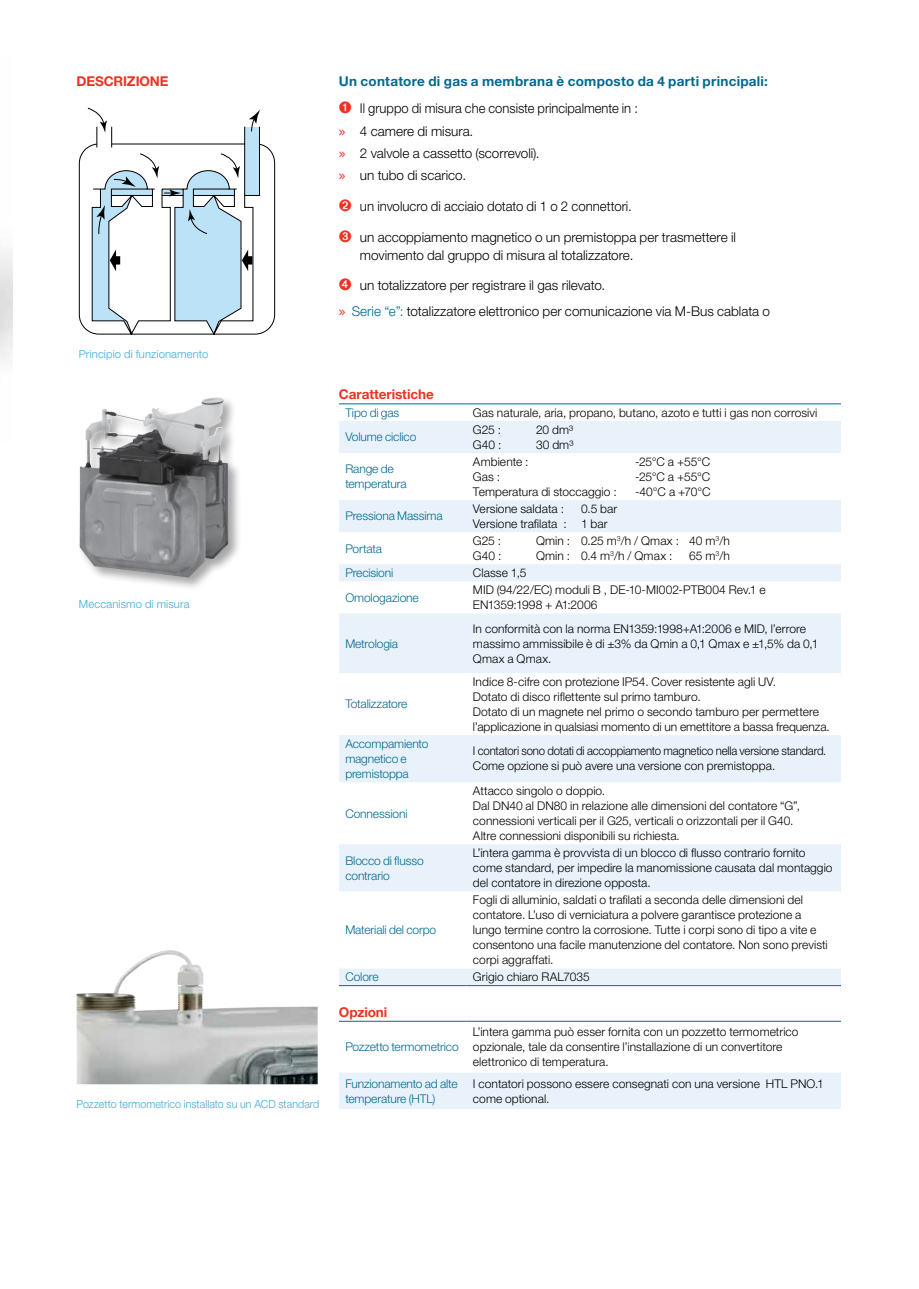
<style>
.page{position:relative;width:919px;height:1289px;background:#fff}
.page>*{position:absolute;margin:0;border:0;box-sizing:border-box;transform-origin:0 0}
.t1{font:300 13.5px/18px "Helvetica Neue LT Std";color:#000}
.t2{font:300 13.5px/22.2px "Helvetica Neue LT Std";color:#000;scale:.96 1}
.t3{font:700 13.5px "Helvetica Neue LT Std";letter-spacing:.02em;color:#006991}
.t4{font:700 13.5px "Helvetica Neue LT Std";letter-spacing:-.005em;color:#ee3124}
.t5{font:300 12px/15px "Helvetica Neue LT Std";letter-spacing:.005em;color:#000}
.t6{font:300 12px/15px "Helvetica Neue LT Std";letter-spacing:-.01em;color:#006991}
.t7{font:300 12px/15px "Helvetica Neue LT Std";letter-spacing:-.015em;color:#000;scale:.95 1}
.t8{font:300 11.25px "Helvetica Neue LT Std";letter-spacing:.01em;color:#3aabdc;scale:.95 1}
.t9{font:300 11.25px "Helvetica Neue LT Std";letter-spacing:.01em;color:#3aabdc}
.s1{color:#ee3124}
.s2{font-family:"Lucida Grande";font-weight:400;color:#ee3124}
.s3{color:#006991}
</style>
<div class="page">
<svg style="left:339px;top:421px;width:501px;height:564px"></svg>
<hr style="left:339px;top:403px;width:127px;height:1px;background:#006991">
<hr style="left:466px;top:403px;width:374px;height:1px;background:#006991">
<hr style="left:339px;top:985px;width:127px;height:1px;background:#006991">
<hr style="left:466px;top:985px;width:374px;height:1px;background:#006991">
<div style="left:339px;top:1073px;width:501px;height:35px;background:#e9f2fa"></div>
<hr style="left:339px;top:1021px;width:127px;height:1px;background:#006991">
<hr style="left:466px;top:1021px;width:374px;height:1px;background:#006991">
<img style="left:77px;top:952px;width:240px;height:132px">
<svg style="left:79px;top:108px;width:196px;height:227px"></svg>
<div style="left:78px;top:395px;width:164px;height:196px;background:#000;opacity:.35"></div>
<img style="left:79px;top:397px;width:149px;height:180px">
<p class="t4" style="left:77px;top:73px;width:93px">DESCRIZIONE</p>
<p class="t3" style="left:339px;top:73px;width:430px">Un contatore di gas a membrana è composto da 4 parti principali:</p>
<p class="t9" style="left:79px;top:347px;width:131px">Principio di funzionamento</p>
<p class="t9" style="left:79px;top:597px;width:112px">Meccanismo di misura</p>
<p class="t8" style="left:77px;top:1096px;width:257px">Pozzetto termometrico installato su un ACD standard</p>
<p class="t2" style="left:339px;top:97px;width:313px"><span class="s1">➊</span> Il gruppo di misura che consiste principalmente in : <span class="s2">»</span> 4 camere di misura.<br><span class="s2">»</span> 2 valvole a cassetto (scorrevoli).<br><span class="s2">»</span> un tubo di scarico.</p>
<p class="t1" style="left:339px;top:197px;width:294px"><span class="s1">➋</span> un involucro di acciaio dotato di 1 o 2 connettori.</p>
<p class="t1" style="left:360px;top:227px;width:377px;text-indent:-21px"><span class="s1">➌</span> un accoppiamento magnetico o un premistoppa per trasmettere il movimento dal gruppo di misura al totalizzatore.</p>
<p class="t1" style="left:339px;top:272px;width:432px;line-height:25.7px"><span class="s1">➍</span> un totalizzatore per registrare il gas rilevato.<br><span class="s2">»</span> <span class="s3">Serie “e”:</span> totalizzatore elettronico per comunicazione via M-Bus cablata o</p>
<p class="t4" style="left:339px;top:386px;width:96px">Caratteristiche</p>
<p class="t6" style="left:345px;top:404px;width:56px">Tipo di gas</p>
<p class="t5" style="left:473px;top:404px;width:346px">Gas naturale, aria, propano, butano, azoto e tutti i gas non corrosivi</p>
<p class="t6" style="left:345px;top:429px;width:73px">Volume ciclico</p>
<p class="t5" style="left:473px;top:422px;width:30px">G25 :</p>
<p class="t5" style="left:536px;top:422px;width:39px">20 dm³</p>
<p class="t5" style="left:473px;top:437px;width:30px">G40 :</p>
<p class="t5" style="left:536px;top:437px;width:39px">30 dm³</p>
<p class="t6" style="left:345px;top:461px;width:63px">Range de temperatura</p>
<p class="t6" style="left:345px;top:508px;width:99px">Pressiona Massima</p>
<p class="t6" style="left:345px;top:540px;width:38px">Portata</p>
<p class="t5" style="left:473px;top:454px;width:57px">Ambiente :</p>
<p class="t5" style="left:635px;top:454px;width:77px">-25°C a +55°C</p>
<p class="t5" style="left:473px;top:469px;width:29px">Gas :</p>
<p class="t5" style="left:635px;top:469px;width:77px">-25°C a +55°C</p>
<p class="t5" style="left:473px;top:484px;width:145px">Temperatura di stoccaggio :</p>
<p class="t5" style="left:635px;top:484px;width:77px">-40°C a +70°C</p>
<p class="t5" style="left:473px;top:501px;width:93px">Versione saldata :</p>
<p class="t5" style="left:473px;top:501px;width:146px;text-indent:108px">0.5 bar<br>Versione trafilata : 1 bar</p>
<p class="t5" style="left:473px;top:533px;width:30px">G25 :</p>
<p class="t5" style="left:536px;top:533px;width:195px">Qmin : 0.25 m<sup>3</sup>/h / Qmax : 40 m<sup>3</sup>/h</p>
<p class="t5" style="left:473px;top:548px;width:30px">G40 :</p>
<p class="t5" style="left:536px;top:548px;width:138px">Qmin : 0.4 m<sup>3</sup>/h / Qmax :</p>
<p class="t5" style="left:689px;top:548px;width:42px">65 m<sup>3</sup>/h</p>
<p class="t6" style="left:345px;top:565px;width:50px">Precisioni</p>
<p class="t5" style="left:473px;top:565px;width:55px">Classe 1,5</p>
<p class="t6" style="left:345px;top:589px;width:75px">Omologazione</p>
<p class="t5" style="left:473px;top:582px;width:294px">MID (94/22/EC) moduli B , DE-10-MI002-PTB004 Rev.1 e<br>EN1359:1998 + A1:2006</p>
<p class="t6" style="left:345px;top:635px;width:54px">Metrologia</p>
<p class="t5" style="left:473px;top:620px;width:347px">In conformità con la norma EN1359:1998+A1:2006 e MID, l’errore massimo ammissibile è di ±3% da Qmin a 0,1 Qmax e ±1,5% da 0,1<br>Qmax a Qmax.</p>
<p class="t6" style="left:345px;top:696px;width:64px">Totalizzatore</p>
<p class="t5" style="left:473px;top:674px;width:358px">Indice 8-cifre con protezione IP54. Cover resistente agli UV.<br>Dotato di disco riflettente sul primo tamburo.<br>Dotato di un magnete nel primo o secondo tamburo per permettere l’applicazione in qualsiasi momento di un emettitore a bassa frequenza.</p>
<p class="t6" style="left:345px;top:736px;width:85px">Accompamiento magnetico e premistoppa</p>
<p class="t7" style="left:473px;top:743px;width:373px">I contatori sono dotati di accoppiamento magnetico nella versione standard.<br>Come opzione si può avere una versione con premistoppa.</p>
<p class="t6" style="left:345px;top:805px;width:64px">Connessioni</p>
<p class="t5" style="left:473px;top:783px;width:328px">Attacco singolo o doppio.<br>Dal DN40 al DN80 in relazione alle dimensioni del contatore “G”, connessioni verticali per il G25, verticali o orizzontali per il G40.<br>Altre connessioni disponibili su richiesta.</p>
<p class="t6" style="left:345px;top:852px;width:80px">Blocco di flusso contrario</p>
<p class="t5" style="left:473px;top:845px;width:361px">L’intera gamma è provvista di un blocco di flusso contrario fornito come standard, per impedire la manomissione causata dal montaggio del contatore in direzione opposta.</p>
<p class="t6" style="left:345px;top:922px;width:92px">Materiali del corpo</p>
<p class="t5" style="left:473px;top:892px;width:356px">Fogli di alluminio, saldati o trafilati a seconda delle dimensioni del contatore. L’uso di verniciatura a polvere garantisce protezione a lungo termine contro la corrosione. Tutte i corpi sono di tipo a vite e consentono una facile manutenzione del contatore. Non sono previsti corpi aggraffati.</p>
<p class="t6" style="left:345px;top:969px;width:35px">Colore</p>
<p class="t5" style="left:473px;top:969px;width:118px">Grigio chiaro RAL7035</p>
<p class="t4" style="left:339px;top:1003px;width:50px">Opzioni</p>
<p class="t6" style="left:345px;top:1039px;width:115px">Pozzetto termometrico</p>
<p class="t5" style="left:473px;top:1024px;width:327px">L’intera gamma può esser fornita con un pozzetto termometrico opzionale, tale da consentire l’installazione di un convertitore elettronico di temperatura.</p>
<p class="t6" style="left:345px;top:1075px;width:114px">Funzionamento ad alte temperature (HTL)</p>
<p class="t5" style="left:473px;top:1075px;width:352px">I contatori possono essere consegnati con una versione HTL PNO.1 come optional.</p>
</div>
